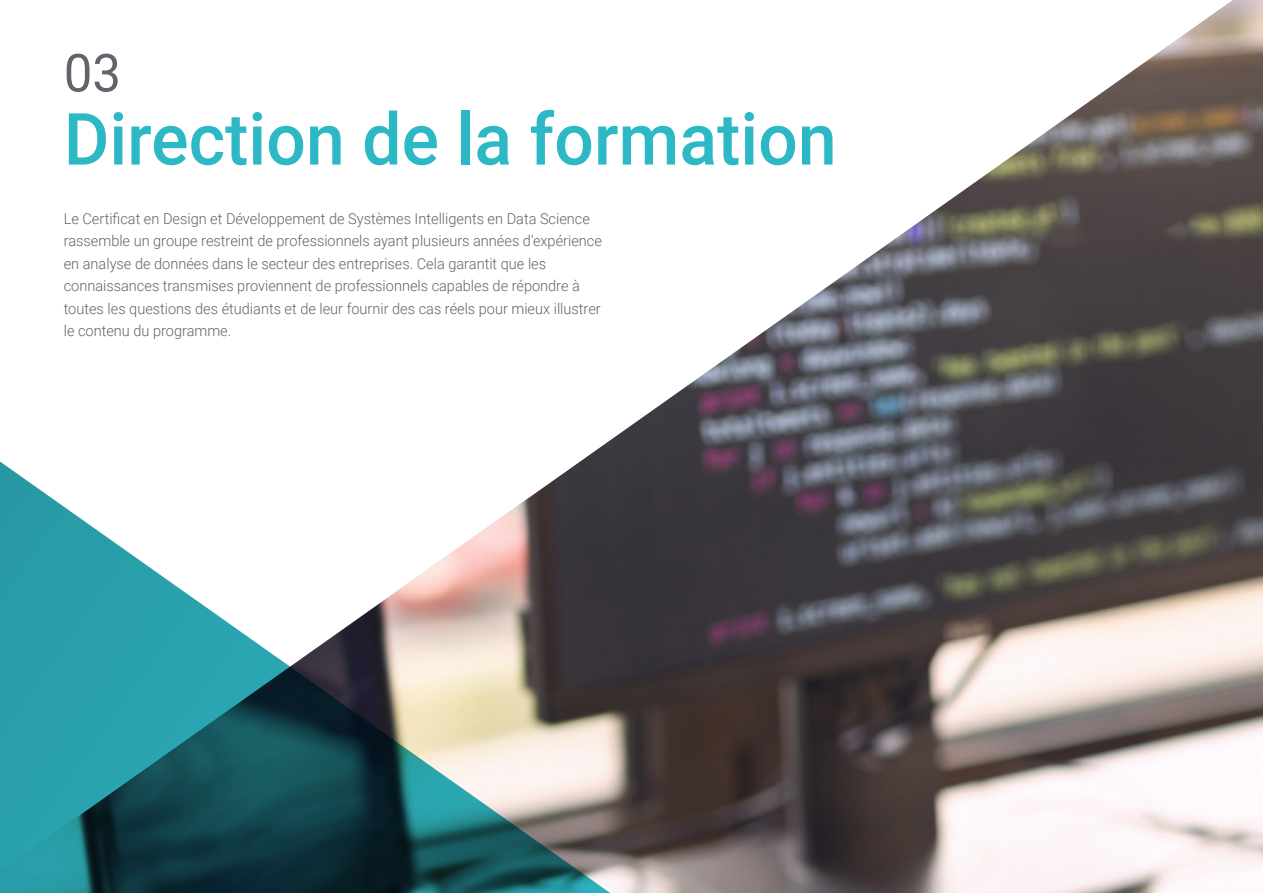
<style>
.page{position:relative;width:1263px;height:893px;background:#fff}
.page>*{position:absolute;margin:0;border:0;box-sizing:border-box;transform-origin:0 0}
.t1{font:500 72px "Roboto";color:#2db8c5}
.t2{font:52.5px "Roboto";color:#61646a}
.t3{font:300 15px/22.5px "Roboto";color:#61646a}
</style>
<div class="page">
<img style="left:602px;top:0;width:661px;height:893px">
<svg style="left:0;top:446px;width:640px;height:447px"></svg>
<h2 class="t2" style="left:64px;top:36px;width:59px">03</h2>
<h1 class="t1" style="left:64px;top:89px;width:774px">Direction de la formation</h1>
<p class="t3" style="left:64px;top:207px;width:540px">Le Certificat en Design et Développement de Systèmes Intelligents en Data Science rassemble un groupe restreint de professionnels ayant plusieurs années d'expérience en analyse de données dans le secteur des entreprises. Cela garantit que les connaissances transmises proviennent de professionnels capables de répondre à toutes les questions des étudiants et de leur fournir des cas réels pour mieux illustrer le contenu du programme.</p>
</div>
